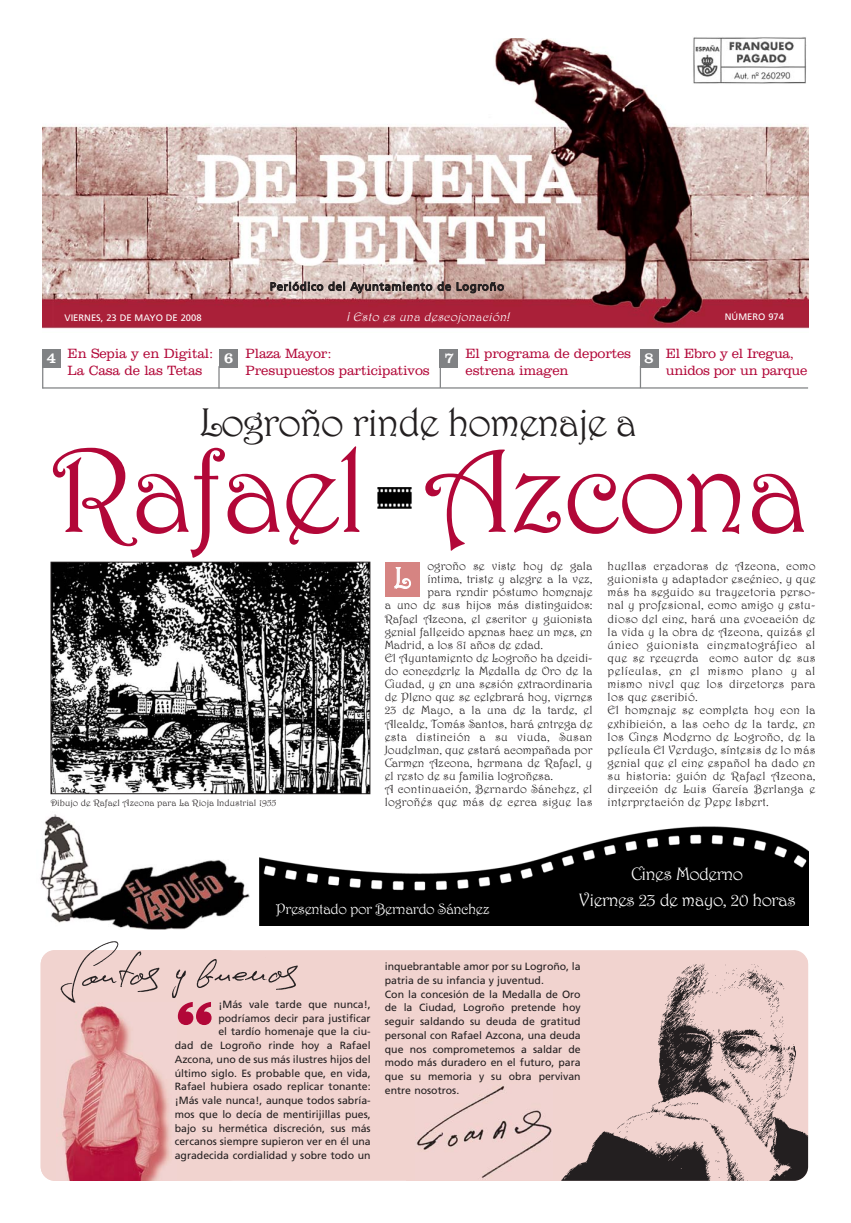
<style>
.page{position:relative;width:851px;height:1223px;background:#fff}
.page>*{position:absolute;margin:0;border:0;box-sizing:border-box;transform-origin:0 0}
.t1{font:120.5px "Harrington";letter-spacing:-.035em;color:#b20738}
.t2{font:900 77.25px "Clarendon BT";color:#b20738}
.t3{font:40.5px "Harrington";letter-spacing:-.035em;color:#231f20}
.t4{font:30px "Harrington";color:#fff}
.t5{font:18px/25.5px "Harrington";letter-spacing:-.035em;color:#fff;text-align:center}
.t6{font:15.5px "Clarendon BT";color:#fff}
.t7{font:15px "Harrington";letter-spacing:-.035em;color:#fff}
.t8{font:300 13.75px/16.5px "Clarendon BT";letter-spacing:-.01em;color:#b20738}
.t9{font:italic 12.5px "Harrington";color:#fff}
.t10{font:12px/13.1px "Harrington";letter-spacing:.015em;color:#231f20}
.t11{font:11.25px "Frutiger";letter-spacing:.06em;color:#231f20}
.t12{font:10.5px/13.8px "Frutiger";color:#231f20;text-align:right}
.t13{font:9.5px "Harrington";color:#231f20}
.t14{font:9.38px "Frutiger";color:#fff}
.s1{font-weight:400;font-size:15.5px;color:#fff}
</style>
<div class="page">
<img style="left:42px;top:38px;width:766px;height:291px">
<img style="left:692px;top:37px;width:114px;height:48px">
<div style="left:41px;top:950px;width:767px;height:230px;background:#f1d3cf;border-radius:14px"></div>
<img style="left:561px;top:959px;width:247px;height:221px">
<img style="left:62px;top:1006px;width:108px;height:174px">
<hr style="left:42px;top:387px;width:766px;height:1px;background:#808284">
<img style="left:416px;top:1086px;width:136px;height:92px">
<div style="left:42px;top:349px;width:19px;height:18px;background:#808284"></div>
<div style="left:219px;top:349px;width:18px;height:18px;background:#808284"></div>
<div style="left:439px;top:349px;width:19px;height:18px;background:#808284"></div>
<div style="left:639px;top:349px;width:19px;height:18px;background:#808284"></div>
<svg style="left:218px;top:366px;width:1px;height:22px"></svg>
<hr style="left:439px;top:366px;width:2px;height:22px;background:#808284">
<hr style="left:639px;top:366px;width:2px;height:22px;background:#808284">
<svg style="left:42px;top:367px;width:1px;height:20px"></svg>
<img style="left:60px;top:941px;width:238px;height:62px">
<img style="left:53px;top:564px;width:315px;height:228px">
<div style="left:51px;top:562px;width:319px;height:232px;border:1px solid #231f20"></div>
<img style="left:260px;top:826px;width:548px;height:100px">
<img style="left:40px;top:814px;width:210px;height:115px">
<img style="left:377px;top:487px;width:35px;height:21px">
<div style="left:385px;top:562px;width:35px;height:34px;background:#d68482"></div>
<p class="t11" style="left:270px;top:282px;width:236px">Periódico del Ayuntamiento de Logroño</p>
<p class="t14" style="left:724px;top:313px;width:61px">NÚMERO 974</p>
<p class="t9" style="left:346px;top:312px;width:167px">¡ Esto es una descojonación!</p>
<p class="t14" style="left:64px;top:314px;width:139px">VIERNES, 23 DE MAYO DE 2008</p>
<p class="t8" style="left:47px;top:347px;width:188px"><span class="s1">4</span> En Sepia y en Digital: <span class="s1">6</span></p>
<p class="t6" style="left:444px;top:351px;width:11px">7</p>
<p class="t6" style="left:644px;top:351px;width:11px">8</p>
<p class="t8" style="left:68px;top:363px;width:136px">La Casa de las Tetas</p>
<p class="t8" style="left:245px;top:347px;width:186px">Plaza Mayor:<br>Presupuestos participativos</p>
<p class="t8" style="left:465px;top:347px;width:167px">El programa de deportes estrena imagen</p>
<p class="t8" style="left:665px;top:347px;width:143px">El Ebro y el Iregua, unidos por un parque</p>
<h3 class="t3" style="left:199px;top:407px;width:439px">Logroño rinde homenaje a</h3>
<h1 class="t1" style="left:51px;top:446px;width:759px">Rafael Azcona</h1>
<p class="t10" style="left:427px;top:560px;width:167px">ogroño se viste hoy de gala</p>
<p class="t10" style="left:427px;top:573px;width:167px">íntima, triste y alegre a la vez,</p>
<p class="t10" style="left:427px;top:586px;width:167px">para rendir póstumo homenaje</p>
<p class="t10" style="left:384px;top:600px;width:209px">a uno de sus hijos más distinguidos:</p>
<p class="t10" style="left:384px;top:613px;width:209px">Rafael Azcona, el escritor y guionista</p>
<p class="t10" style="left:384px;top:626px;width:209px">genial fallecido apenas hace un mes, en</p>
<p class="t10" style="left:384px;top:639px;width:160px">Madrid, a los 81 años de edad.</p>
<p class="t10" style="left:384px;top:652px;width:209px">El Ayuntamiento de Logroño ha decidi-</p>
<p class="t10" style="left:384px;top:665px;width:209px">do concederle la Medalla de Oro de la</p>
<p class="t10" style="left:384px;top:678px;width:209px">Ciudad, y en una sesión extraordinaria</p>
<p class="t10" style="left:384px;top:691px;width:209px">de Pleno que se celebrará hoy, viernes</p>
<p class="t10" style="left:384px;top:705px;width:209px">23 de Mayo, a la una de la tarde, el</p>
<p class="t10" style="left:384px;top:718px;width:209px">Alcalde, Tomás Santos, hará entrega de</p>
<p class="t10" style="left:384px;top:731px;width:209px">esta distinción a su viuda, Susan</p>
<p class="t10" style="left:384px;top:744px;width:209px">Joudelman, que estará acompañada por</p>
<p class="t10" style="left:384px;top:757px;width:209px">Carmen Azcona, hermana de Rafael, y</p>
<p class="t10" style="left:384px;top:770px;width:170px">el resto de su familia logroñesa.</p>
<p class="t10" style="left:384px;top:783px;width:209px">A continuación, Bernardo Sánchez, el</p>
<p class="t10" style="left:384px;top:796px;width:209px">logroñés que más de cerca sigue las</p>
<p class="t10" style="left:607px;top:560px;width:209px">huellas creadoras de Azcona, como guionista y adaptador escénico, y que más ha seguido su trayectoria perso&shy;nal y profesional, como amigo y estu&shy;dioso del cine, hará una evocación de la vida y la obra de Azcona, quizás el único guionista cinematográfico al que se recuerda como autor de sus películas, en el mismo plano y al mismo nivel que los directores para los que escribió.<br>El homenaje se completa hoy con la exhibición, a las ocho de la tarde, en los Cines Moderno de Logroño, de la película El Verdugo, síntesis de lo más genial que el cine español ha dado en su historia: guión de Rafael Azcona, dirección de Luis García Berlanga e</p>
<h3 class="t4" style="left:393px;top:567px;width:19px">L</h3>
<p class="t13" style="left:51px;top:799px;width:227px">Dibujo de Rafael Azcona para La Rioja Industrial 1955</p>
<p class="t10" style="left:607px;top:796px;width:163px">interpretación de Pepe Isbert.</p>
<p class="t7" style="left:276px;top:903px;width:215px">Presentado por Bernardo Sánchez</p>
<h3 class="t5" style="left:578px;top:863px;width:219px">Cines Moderno<br>Viernes 23 de mayo, 20 horas</h3>
<p class="t12" style="left:175px;top:998px;width:197px">¡Más vale tarde que nunca!, podríamos decir para justificar<br>el tardío homenaje que la ciu-<br>dad de Logroño rinde hoy a Rafael Azcona, uno de sus más ilustres hijos del último siglo. Es probable que, en vida, Rafael hubiera osado replicar tonante: ¡Más vale nunca!, aunque todos sabría&shy;mos que lo decía de mentirijillas pues, bajo su hermética discreción, sus más cercanos siempre supieron ver en él una agradecida cordialidad y sobre todo un</p>
<h2 class="t2" style="left:175px;top:999px;width:41px">“</h2>
<p class="t12" style="left:385px;top:960px;width:197px;text-align:left">inquebrantable amor por su Logroño, la patria de su infancia y juventud.<br>Con la concesión de la Medalla de Oro de la Ciudad, Logroño pretende hoy seguir saldando su deuda de gratitud personal con Rafael Azcona, una deuda que nos comprometemos a saldar de modo más duradero en el futuro, para que su memoria y su obra pervivan entre nosotros.</p>
</div>
